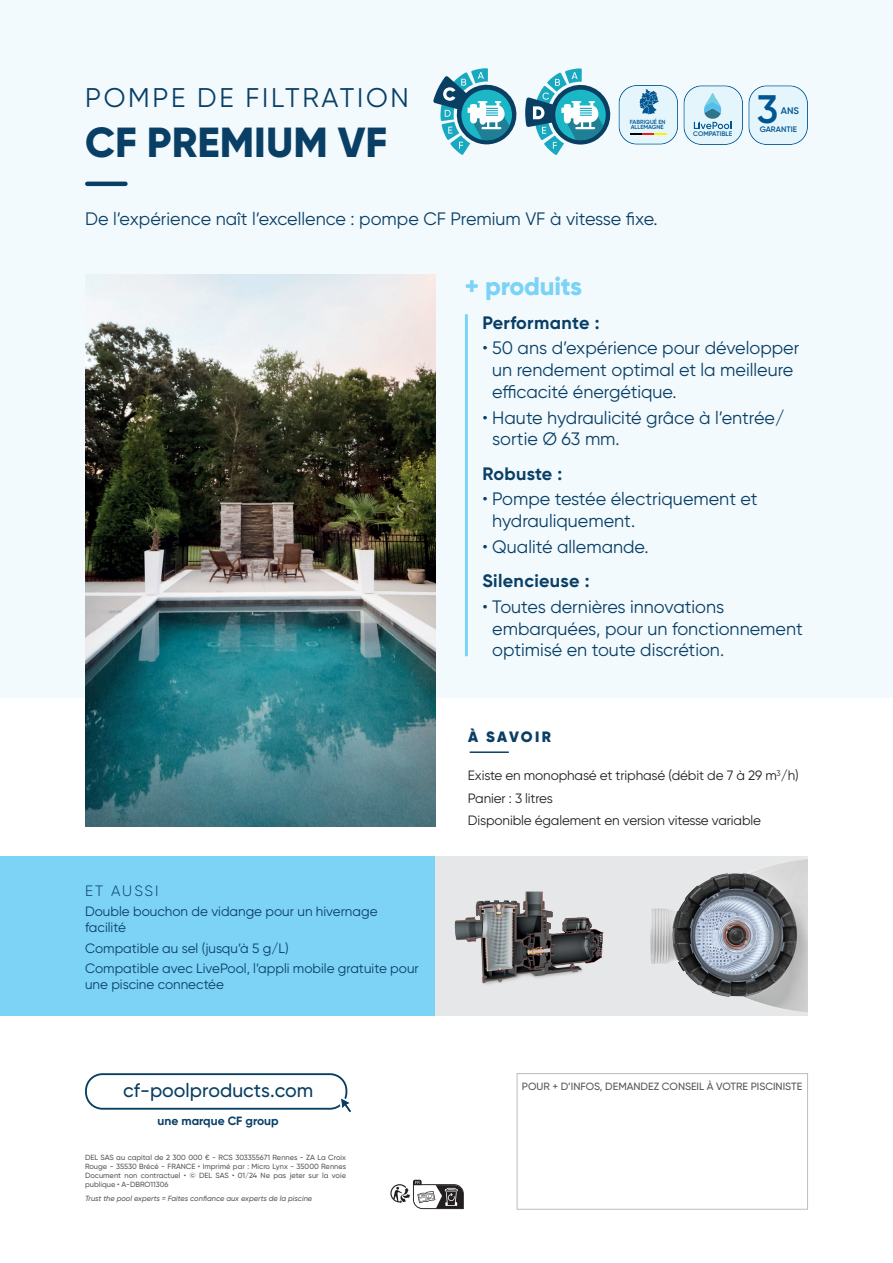
<style>
.page{position:relative;width:893px;height:1263px;background:#fff}
.page>*{position:absolute;margin:0;border:0;box-sizing:border-box;transform-origin:0 0}
.t1{font:800 42px "Gilroy";color:#0a3f65}
.t2{font:600 39.75px "Gilroy";color:#015691}
.t3{font:27px "Gilroy";letter-spacing:.1em;color:#0a3f65}
.t4{font:800 25.5px "Gilroy";letter-spacing:-.01em;color:#7cd3f6}
.t5{font:500 19.35px "Gilroy";color:#083e62}
.t6{font:18px/21.6px "Gilroy";color:#0a3f65}
.t7{font:700 18px "Gilroy";letter-spacing:.02em;color:#0a3f65}
.t8{font:300 15px "Gilroy";letter-spacing:.13em;color:#0a3f65}
.t9{font:900 15px "Gilroy";letter-spacing:.15em;color:#0a3f65}
.t10{font:13.5px/16.2px "Gilroy";color:#0a3f65}
.t11{font:13.5px/22.5px "Gilroy";letter-spacing:-.01em;color:#231f20}
.t12{font:700 12px "Gilroy";color:#0a3f65}
.t13{font:500 10.5px "Gilroy";color:#57585a}
.t14{font:600 9.6px "Gilroy";color:#015691}
.t15{font:600 7.95px "Gilroy";color:#015691}
.t16{font:500 7.5px/9px "Gilroy";color:#57585a;text-align:justify}
.t17{font:italic 500 7.5px "Gilroy";color:#57585a}
.t18{font:600 6.6px "Gilroy";color:#015691}
.t19{font:600 5.85px "Gilroy";color:#015691}
</style>
<div class="page">
<div style="left:0;top:0;width:893px;height:697px;background:#f2fafe"></div>
<hr style="left:465px;top:314px;width:3px;height:342px;background:#7cd3f6">
<hr style="left:87px;top:182px;width:38px;height:4px;background:#0a3f65">
<img style="left:86px;top:274px;width:350px;height:552px">
<div style="left:0;top:856px;width:436px;height:160px;background:#7cd3f6"></div>
<svg style="left:525px;top:68px;width:86px;height:87px"></svg>
<hr style="left:470px;top:751px;width:38px;height:2px;background:#0a3f65">
<svg style="left:390px;top:1179px;width:74px;height:31px"></svg>
<div style="left:517px;top:1073px;width:291px;height:136px;border:1px solid #bcbdc0"></div>
<div style="left:85px;top:1073px;width:262px;height:37px;border:2px solid #083e62;border-radius:16px"></div>
<svg style="left:339px;top:1095px;width:12px;height:17px"></svg>
<svg style="left:433px;top:68px;width:84px;height:87px"></svg>
<div style="left:622px;top:856px;width:186px;height:160px;background:#e6e7e9"></div>
<img style="left:650px;top:859px;width:158px;height:154px">
<div style="left:436px;top:856px;width:186px;height:160px;background:#e6e7e9"></div>
<img style="left:454px;top:891px;width:150px;height:94px">
<svg style="left:619px;top:85px;width:189px;height:60px"></svg>
<h3 class="t3" style="left:85px;top:81px;width:325px">POMPE DE FILTRATION</h3>
<h1 class="t1" style="left:85px;top:116px;width:304px">CF PREMIUM VF</h1>
<p class="t19" style="left:630px;top:118px;width:37px">FABRIQUÉ EN</p>
<p class="t19" style="left:631px;top:124px;width:35px">ALLEMAGNE</p>
<p class="t6" style="left:85px;top:208px;width:574px">De l’expérience naît l’excellence : pompe CF Premium VF à vitesse fixe.</p>
<h3 class="t4" style="left:465px;top:270px;width:119px">+ produits</h3>
<p class="t18" style="left:693px;top:130px;width:41px">COMPATIBLE</p>
<h2 class="t2" style="left:757px;top:84px;width:23px">3</h2>
<p class="t14" style="left:781px;top:105px;width:20px">ANS</p>
<p class="t15" style="left:760px;top:124px;width:39px">GARANTIE</p>
<p class="t7" style="left:482px;top:311px;width:119px">Performante :</p>
<p class="t6" style="left:492px;top:337px;width:309px;text-indent:-10px">• 50 ans d’expérience pour développer un rendement optimal et la meilleure efficacité énergétique.</p>
<p class="t6" style="left:492px;top:406px;width:294px;text-indent:-10px">• Haute hydraulicité grâce à l’entrée/ sortie Ø 63 mm.</p>
<p class="t7" style="left:482px;top:462px;width:82px">Robuste :</p>
<p class="t6" style="left:492px;top:488px;width:267px;text-indent:-10px">• Pompe testée électriquement et hydrauliquement.</p>
<p class="t6" style="left:482px;top:535px;width:168px">• Qualité allemande.</p>
<p class="t7" style="left:482px;top:570px;width:109px">Silencieuse :</p>
<p class="t6" style="left:492px;top:596px;width:312px;text-indent:-10px">• Toutes dernières innovations embarquées, pour un fonctionnement optimisé en toute discrétion.</p>
<p class="t8" style="left:85px;top:881px;width:75px">ET AUSSI</p>
<p class="t10" style="left:85px;top:903px;width:294px">Double bouchon de vidange pour un hivernage facilité</p>
<p class="t10" style="left:85px;top:937px;width:335px;line-height:20.4px">Compatible au sel (jusqu’à 5 g/L)<br>Compatible avec LivePool, l’appli mobile gratuite pour</p>
<p class="t10" style="left:85px;top:976px;width:141px">une piscine connectée</p>
<p class="t5" style="left:123px;top:1078px;width:192px">cf-poolproducts.com</p>
<p class="t12" style="left:158px;top:1113px;width:122px">une marque CF group</p>
<p class="t16" style="left:85px;top:1153px;width:263px">DEL SAS au capital de 2 300 000 € - RCS 303355671 Rennes - ZA La Croix Rouge - 35530 Brécé - FRANCE • Imprimé par : Micro Lynx - 35000 Rennes Document non contractuel • © DEL SAS • 01/24 Ne pas jeter sur la voie publique • A-DBRO11306</p>
<p class="t17" style="left:85px;top:1193px;width:229px">Trust the pool experts = Faites confiance aux experts de la piscine</p>
<p class="t9" style="left:468px;top:727px;width:85px">À SAVOIR</p>
<p class="t11" style="left:468px;top:764px;width:332px">Existe en monophasé et triphasé (débit de 7 à 29 m<sup>3</sup>/h)<br>Panier : 3 litres<br>Disponible également en version vitesse variable</p>
<p class="t13" style="left:522px;top:1080px;width:282px">POUR + D’INFOS, DEMANDEZ CONSEIL À VOTRE PISCINISTE</p>
</div>
